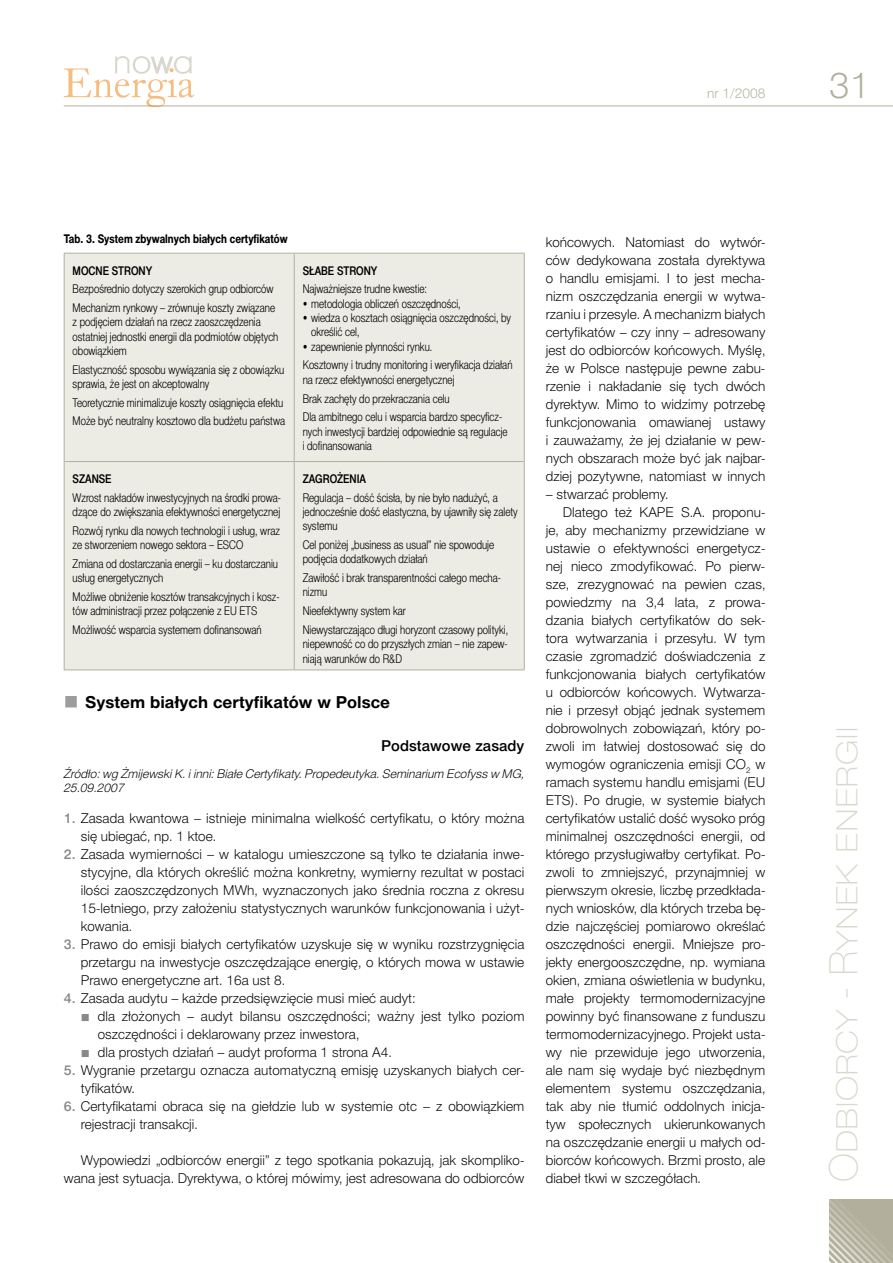
<style>
.page{position:relative;width:893px;height:1263px;background:#fff}
.page>*{position:absolute;margin:0;border:0;box-sizing:border-box;transform-origin:0 0}
.t1{font:39px "Switzer EFN Thin";color:#dad8cc}
.t2{font:36px "Switzer EFN Light";color:#b2b09c}
.t3{font:700 16.5px "Switzer EFN";color:#000}
.t4{font:15px "Switzer EFN Medium";color:#000}
.t5{font:13.5px/18px "Switzer EFN Light";color:#000}
.t6{font:13.5px "Switzer EFN Light";color:#b2b09c}
.t7{font:12px/14.4px "Switzer Cnd EFN Light";color:#000}
.t8{font:italic 12px/14.4px "Switzer EFN Light";color:#000}
.t9{font:700 12px "Switzer Cnd EFN";color:#000}
.t10{font:12px "Switzer Cnd EFN Medium";color:#000}
.s1{font-family:"Switzer EFN Medium";color:#87888a}
</style>
<div class="page">
<hr style="left:64px;top:106px;width:829px;height:1px;background:#b2b09c">
<svg style="left:64px;top:56px;width:130px;height:51px"></svg>
<div style="left:65px;top:254px;width:459px;height:415px;background:#ecece5"></div>
<hr style="left:64px;top:253px;width:230px;height:1px;background:#b2b09c">
<hr style="left:64px;top:254px;width:1px;height:207px;background:#b2b09c">
<hr style="left:294px;top:253px;width:231px;height:1px;background:#b2b09c">
<hr style="left:524px;top:254px;width:1px;height:207px;background:#b2b09c">
<hr style="left:64px;top:461px;width:1px;height:208px;background:#b2b09c">
<hr style="left:524px;top:461px;width:1px;height:208px;background:#b2b09c">
<hr style="left:64px;top:669px;width:230px;height:1px;background:#b2b09c">
<hr style="left:294px;top:669px;width:231px;height:1px;background:#b2b09c">
<hr style="left:294px;top:254px;width:1px;height:207px;background:#b2b09c">
<hr style="left:65px;top:461px;width:229px;height:1px;background:#b2b09c">
<hr style="left:294px;top:461px;width:230px;height:1px;background:#b2b09c">
<hr style="left:294px;top:462px;width:1px;height:207px;background:#b2b09c">
<svg style="left:829px;top:1199px;width:64px;height:64px;background:#b9b7a4"></svg>
<p class="t6" style="left:707px;top:85px;width:60px">nr 1/2008</p>
<p class="t9" style="left:64px;top:231px;width:225px">Tab. 3. System zbywalnych białych certyfikatów</p>
<p class="t10" style="left:73px;top:263px;width:81px">MOCNE STRONY</p>
<p class="t7" style="left:73px;top:280px;width:204px;line-height:18.6px">Bezpośrednio dotyczy szerokich grup odbiorców<br>Mechanizm rynkowy – zrównuje koszty związane</p>
<p class="t7" style="left:73px;top:315px;width:207px">z podjęciem działań na rzecz zaoszczędzenia ostatniej jednostki energii dla podmiotów objętych obowiązkiem</p>
<p class="t7" style="left:73px;top:362px;width:213px">Elastyczność sposobu wywiązania się z obowiązku sprawia, że jest on akceptowalny</p>
<p class="t7" style="left:73px;top:393px;width:214px;line-height:18.6px">Teoretycznie minimalizuje koszty osiągnięcia efektu<br>Może być neutralny kosztowo dla budżetu państwa</p>
<p class="t10" style="left:303px;top:263px;width:76px">SŁABE STRONY</p>
<p class="t7" style="left:303px;top:282px;width:126px">Najważniejsze trudne kwestie:</p>
<p class="t7" style="left:303px;top:296px;width:159px">• metodologia obliczeń oszczędności,</p>
<p class="t7" style="left:311px;top:310px;width:201px;text-indent:-9px">• wiedza o kosztach osiągnięcia oszczędności, by określić cel,</p>
<p class="t7" style="left:303px;top:337px;width:211px;line-height:18.6px">• zapewnienie płynności rynku.<br>Kosztowny i trudny monitoring i weryfikacja działań</p>
<p class="t7" style="left:303px;top:370px;width:201px;line-height:18.6px">na rzecz efektywności energetycznej<br>Brak zachęty do przekraczania celu<br>Dla ambitnego celu i wsparcia bardzo specyficz‑</p>
<p class="t7" style="left:303px;top:424px;width:206px">nych inwestycji bardziej odpowiednie są regulacje i dofinansowania</p>
<p class="t10" style="left:303px;top:471px;width:65px">ZAGROŻENIA</p>
<p class="t7" style="left:303px;top:490px;width:217px">Regulacja – dość ścisła, by nie było nadużyć, a jednocześnie dość elastyczna, by ujawniły się zalety systemu</p>
<p class="t7" style="left:303px;top:537px;width:193px">Cel poniżej „business as usual” nie spowoduje podjęcia dodatkowych działań</p>
<p class="t7" style="left:303px;top:570px;width:200px">Zawiłość i brak transparentności całego mecha‑ nizmu</p>
<p class="t7" style="left:303px;top:601px;width:207px;line-height:18.6px">Nieefektywny system kar<br>Niewystarczająco długi horyzont czasowy polityki,</p>
<p class="t7" style="left:303px;top:637px;width:206px">niepewność co do przyszłych zmian – nie zapew‑ niają warunków do R&amp;D</p>
<p class="t3" style="left:85px;top:692px;width:307px">System białych certyfikatów w Polsce</p>
<p class="t4" style="left:381px;top:736px;width:145px">Podstawowe zasady</p>
<p class="t8" style="left:64px;top:766px;width:462px">Źródło: wg Żmijewski K. i inni: Białe Certyfikaty. Propedeutyka. Seminarium Ecofyss w MG,<br>25.09.2007</p>
<p class="t5" style="left:81px;top:809px;width:445px;text-indent:-17px"><span class="s1">1.</span> Zasada kwantowa – istnieje minimalna wielkość certyfikatu, o który można się ubiegać, np. 1 ktoe.</p>
<p class="t5" style="left:81px;top:845px;width:445px;text-align:justify;text-indent:-17px"><span class="s1">2.</span> Zasada wymierności – w katalogu umieszczone są tylko te działania inwe&shy;stycyjne, dla których określić można konkretny, wymierny rezultat w postaci ilości zaoszczędzonych MWh, wyznaczonych jako średnia roczna z okresu 15-letniego, przy założeniu statystycznych warunków funkcjonowania i użyt&shy;kowania.</p>
<p class="t5" style="left:81px;top:935px;width:445px;text-align:justify;text-indent:-17px"><span class="s1">3.</span> Prawo do emisji białych certyfikatów uzyskuje się w wyniku rozstrzygnięcia przetargu na inwestycje oszczędzające energię, o których mowa w ustawie Prawo energetyczne art. 16a ust 8.</p>
<p class="t5" style="left:98px;top:989px;width:428px;text-indent:-34px"><span class="s1">4.</span> Zasada audytu – każde przedsięwzięcie musi mieć audyt:<br>dla złożonych – audyt bilansu oszczędności; ważny jest tylko poziom oszczędności i deklarowany przez inwestora,<br>dla prostych działań – audyt proforma 1 strona A4.</p>
<p class="t5" style="left:81px;top:1061px;width:445px;text-indent:-17px"><span class="s1">5.</span> Wygranie przetargu oznacza automatyczną emisję uzyskanych białych cer&shy;tyfikatów.</p>
<p class="t5" style="left:81px;top:1097px;width:445px;text-indent:-17px"><span class="s1">6.</span> Certyfikatami obraca się na giełdzie lub w systemie otc – z obowiązkiem rejestracji transakcji.</p>
<p class="t5" style="left:64px;top:1151px;width:462px;text-align:right">Wypowiedzi „odbiorców energii” z tego spotkania pokazują, jak skompliko&shy;wana jest sytuacja. Dyrektywa, o której mówimy, jest adresowana do odbiorców</p>
<p class="t10" style="left:73px;top:471px;width:40px">SZANSE</p>
<p class="t7" style="left:73px;top:490px;width:210px">Wzrost nakładów inwestycyjnych na środki prowa‑ dzące do zwiększania efektywności energetycznej</p>
<p class="t7" style="left:73px;top:523px;width:209px">Rozwój rynku dla nowych technologii i usług, wraz ze stworzeniem nowego sektora – ESCO</p>
<p class="t7" style="left:73px;top:556px;width:207px">Zmiana od dostarczania energii – ku dostarczaniu usług energetycznych</p>
<p class="t7" style="left:73px;top:589px;width:208px">Możliwe obniżenie kosztów transakcyjnych i kosz‑ tów administracji przez połączenie z EU ETS</p>
<p class="t7" style="left:73px;top:622px;width:191px">Możliwość wsparcia systemem dofinansowań</p>
<p class="t5" style="left:546px;top:233px;width:221px;text-align:justify">końcowych. Natomiast do wytwór&shy;ców dedykowana została dyrektywa o handlu emisjami. I to jest mecha&shy;nizm oszczędzania energii w wytwa&shy;rzaniu i przesyle. A mechanizm białych certyfikatów – czy inny – adresowany jest do odbiorców końcowych. Myślę, że w Polsce następuje pewne zabu&shy;rzenie i nakładanie się tych dwóch dyrektyw. Mimo to widzimy potrzebę funkcjonowania omawianej ustawy i zauważamy, że jej działanie w pew&shy;nych obszarach może być jak najbar&shy;dziej pozytywne, natomiast w innych</p>
<p class="t5" style="left:546px;top:485px;width:124px">– stwarzać problemy.</p>
<p class="t5" style="left:563px;top:503px;width:204px">Dlatego też KAPE S.A. proponu-</p>
<p class="t5" style="left:546px;top:521px;width:221px">je, aby mechanizmy przewidziane w</p>
<p class="t5" style="left:546px;top:539px;width:221px">ustawie o efektywności energetycz-</p>
<p class="t5" style="left:546px;top:557px;width:221px">nej nieco zmodyfikować. Po pierw-</p>
<p class="t5" style="left:546px;top:575px;width:221px">sze, zrezygnować na pewien czas,</p>
<p class="t5" style="left:546px;top:593px;width:221px">powiedzmy na 3,4 lata, z prowa-</p>
<p class="t5" style="left:546px;top:611px;width:221px">dzania białych certyfikatów do sek-</p>
<p class="t5" style="left:546px;top:629px;width:221px">tora wytwarzania i przesyłu. W tym</p>
<p class="t5" style="left:546px;top:647px;width:221px">czasie zgromadzić doświadczenia z</p>
<p class="t5" style="left:546px;top:665px;width:221px">funkcjonowania białych certyfikatów</p>
<p class="t5" style="left:546px;top:683px;width:221px">u odbiorców końcowych. Wytwarza-</p>
<p class="t5" style="left:546px;top:701px;width:221px">nie i przesył objąć jednak systemem</p>
<p class="t5" style="left:546px;top:719px;width:221px">dobrowolnych zobowiązań, który po-</p>
<p class="t5" style="left:546px;top:737px;width:221px">zwoli im łatwiej dostosować się do</p>
<p class="t5" style="left:546px;top:755px;width:221px">wymogów ograniczenia emisji CO<sub>2</sub> w</p>
<p class="t5" style="left:546px;top:773px;width:221px">ramach systemu handlu emisjami (EU</p>
<p class="t5" style="left:546px;top:791px;width:221px">ETS). Po drugie, w systemie białych</p>
<p class="t5" style="left:546px;top:809px;width:221px">certyfikatów ustalić dość wysoko próg</p>
<p class="t5" style="left:546px;top:827px;width:221px">minimalnej oszczędności energii, od</p>
<p class="t5" style="left:546px;top:845px;width:221px">którego przysługiwałby certyfikat. Po-</p>
<p class="t5" style="left:546px;top:863px;width:221px">zwoli to zmniejszyć, przynajmniej w</p>
<p class="t5" style="left:546px;top:881px;width:221px">pierwszym okresie, liczbę przedkłada-</p>
<p class="t5" style="left:546px;top:899px;width:221px">nych wniosków, dla których trzeba bę-</p>
<p class="t5" style="left:546px;top:917px;width:221px">dzie najczęściej pomiarowo określać</p>
<p class="t5" style="left:546px;top:935px;width:221px">oszczędności energii. Mniejsze pro-</p>
<p class="t5" style="left:546px;top:953px;width:221px">jekty energooszczędne, np. wymiana</p>
<p class="t5" style="left:546px;top:971px;width:221px">okien, zmiana oświetlenia w budynku,</p>
<p class="t5" style="left:546px;top:989px;width:221px">małe projekty termomodernizacyjne</p>
<p class="t5" style="left:546px;top:1007px;width:221px">powinny być finansowane z funduszu</p>
<p class="t5" style="left:546px;top:1025px;width:221px">termomodernizacyjnego. Projekt usta-</p>
<p class="t5" style="left:546px;top:1043px;width:221px">wy nie przewiduje jego utworzenia,</p>
<p class="t5" style="left:546px;top:1061px;width:221px">ale nam się wydaje być niezbędnym</p>
<p class="t5" style="left:546px;top:1079px;width:221px">elementem systemu oszczędzania,</p>
<p class="t5" style="left:546px;top:1097px;width:221px">tak aby nie tłumić oddolnych inicja-</p>
<p class="t5" style="left:546px;top:1115px;width:221px">tyw społecznych ukierunkowanych</p>
<p class="t5" style="left:546px;top:1133px;width:221px">na oszczędzanie energii u małych od-</p>
<p class="t5" style="left:546px;top:1151px;width:221px">biorców końcowych. Brzmi prosto, ale</p>
<p class="t5" style="left:546px;top:1169px;width:157px">diabeł tkwi w szczegółach.</p>
<h2 class="t2" style="left:829px;top:64px;width:42px">31</h2>
<h1 class="t1" style="left:821px;top:1182px;width:457px;rotate:-90deg">Odbiorcy - Rynek energii</h1>
</div>
